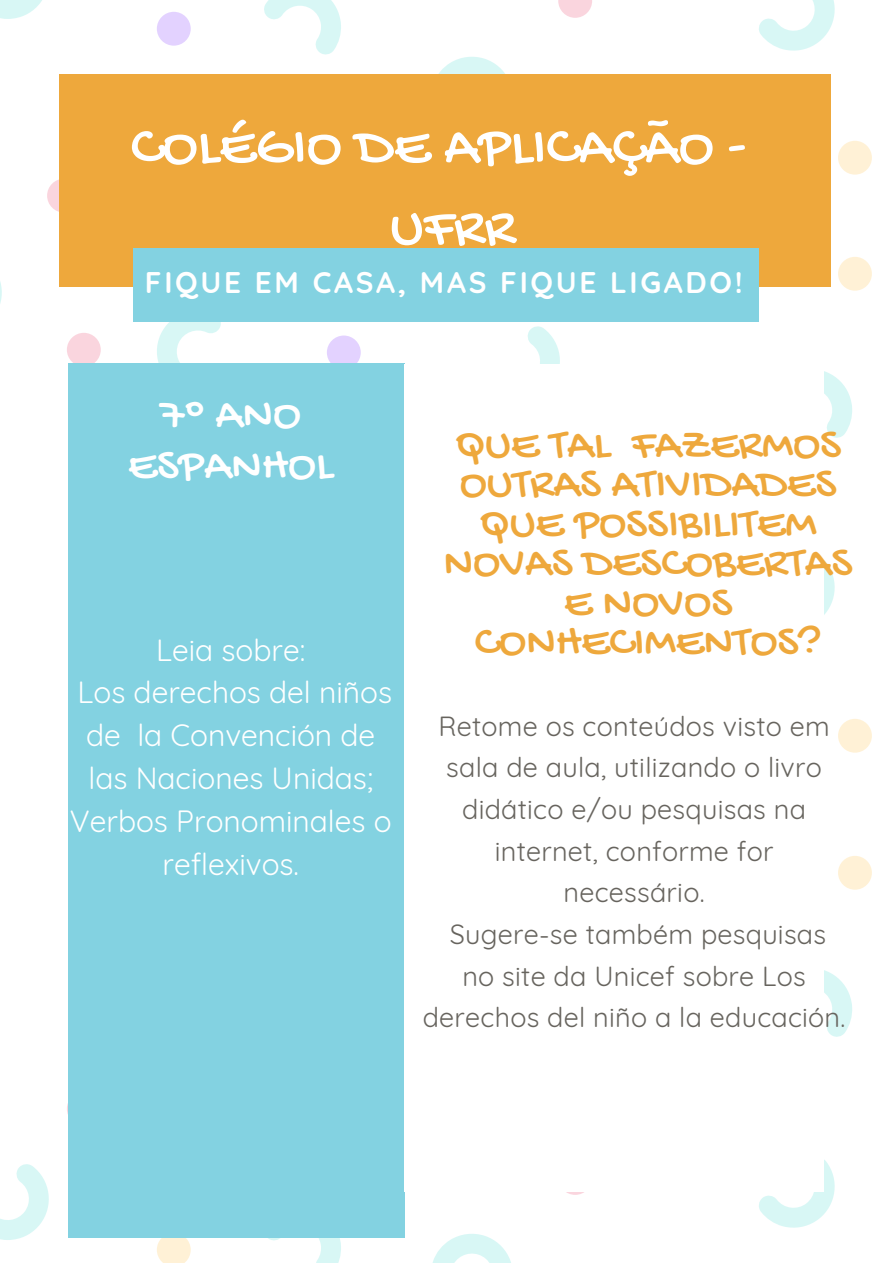
<style>
.page{position:relative;width:893px;height:1263px;background:#fff}
.page>*{position:absolute;margin:0;border:0;box-sizing:border-box;transform-origin:0 0}
.t1{font:58.5px/81px "Gochi Hand";color:#fff;text-align:center}
.t2{font:46.35px/50.6px "Gochi Hand";color:#fff;text-align:center}
.t3{font:45px/39.4px "Gochi Hand";color:#eea83c;text-align:center}
.t4{font:30px/42.8px "Quicksand";color:#fff;text-align:center}
.t5{font:700 29.78px "Quicksand";letter-spacing:.09em;color:#fff}
.t6{font:27px/41.6px "Quicksand";letter-spacing:.01em;color:#67645e;text-align:center}
</style>
<div class="page">
<div style="left:838px;top:719px;width:34px;height:34px;background:#fff1d6;border-radius:50%"></div>
<div style="left:838px;top:257px;width:34px;height:34px;background:#fff1d6;border-radius:50%"></div>
<svg style="left:527px;top:326px;width:33px;height:38px"></svg>
<svg style="left:824px;top:561px;width:11px;height:54px"></svg>
<svg style="left:824px;top:371px;width:28px;height:67px"></svg>
<svg style="left:558px;top:1161px;width:34px;height:34px"></svg>
<div style="left:838px;top:856px;width:34px;height:34px;background:#fff1d6;border-radius:50%"></div>
<svg style="left:759px;top:1160px;width:76px;height:68px"></svg>
<svg style="left:824px;top:970px;width:28px;height:67px"></svg>
<svg style="left:432px;top:1234px;width:79px;height:29px"></svg>
<svg style="left:157px;top:1237px;width:34px;height:26px"></svg>
<svg style="left:0;top:1164px;width:49px;height:76px"></svg>
<svg style="left:263px;top:1237px;width:78px;height:26px"></svg>
<div style="left:47px;top:179px;width:34px;height:34px;background:#fad5de;border-radius:50%"></div>
<div style="left:67px;top:333px;width:34px;height:34px;background:#fad5de;border-radius:50%"></div>
<div style="left:157px;top:12px;width:34px;height:34px;background:#e3d2ff;border-radius:50%"></div>
<div style="left:327px;top:335px;width:34px;height:34px;background:#e3d2ff;border-radius:50%"></div>
<svg style="left:0;top:0;width:42px;height:19px"></svg>
<svg style="left:264px;top:0;width:77px;height:55px"></svg>
<svg style="left:155px;top:321px;width:67px;height:42px"></svg>
<svg style="left:0;top:281px;width:2px;height:23px"></svg>
<svg style="left:558px;top:0;width:34px;height:18px"></svg>
<div style="left:838px;top:141px;width:34px;height:34px;background:#fff1d6;border-radius:50%"></div>
<svg style="left:759px;top:0;width:76px;height:51px"></svg>
<svg style="left:438px;top:57px;width:67px;height:17px"></svg>
<div style="left:783px;top:74px;width:47px;height:212px;background:#eea83c"></div>
<div style="left:107px;top:74px;width:676px;height:212px;background:#eea83c"></div>
<div style="left:59px;top:74px;width:48px;height:212px;background:#eea83c"></div>
<div style="left:720px;top:248px;width:39px;height:73px;background:#83d2e1"></div>
<div style="left:172px;top:248px;width:548px;height:73px;background:#83d2e1"></div>
<div style="left:133px;top:248px;width:39px;height:73px;background:#83d2e1"></div>
<div style="left:68px;top:421px;width:336px;height:766px;background:#83d2e1"></div>
<div style="left:68px;top:363px;width:336px;height:58px;background:#83d2e1"></div>
<div style="left:68px;top:1187px;width:336px;height:50px;background:#83d2e1"></div>
<div style="left:404px;top:1144px;width:419px;height:48px;background:#fff"></div>
<h1 class="t1" style="left:131px;top:110px;width:616px">COLÉGIO DE APLICAÇÃO -<br>UFRR</h1>
<p class="t5" style="left:145px;top:264px;width:599px">FIQUE EM CASA, MAS FIQUE LIGADO!</p>
<h2 class="t2" style="left:128px;top:392px;width:206px">7º ANO<br>ESPANHOL</h2>
<p class="t4" style="left:70px;top:628px;width:324px">Leia sobre:<br>Los derechos del niños de la Convención de las Naciones Unidas;<br>Verbos Pronominales o reflexivos.</p>
<h3 class="t3" style="left:444px;top:428px;width:410px">QUE TAL FAZERMOS<br>OUTRAS ATIVIDADES<br>QUE POSSIBILITEM<br>NOVAS DESCOBERTAS<br>E NOVOS<br>CONHECIMENTOS?</h3>
<p class="t6" style="left:423px;top:705px;width:424px">Retome os conteúdos visto em sala de aula, utilizando o livro didático e/ou pesquisas na internet, conforme for necessário.<br>Sugere-se também pesquisas<br>no site da Unicef sobre Los derechos del niño a la educación.</p>
</div>
